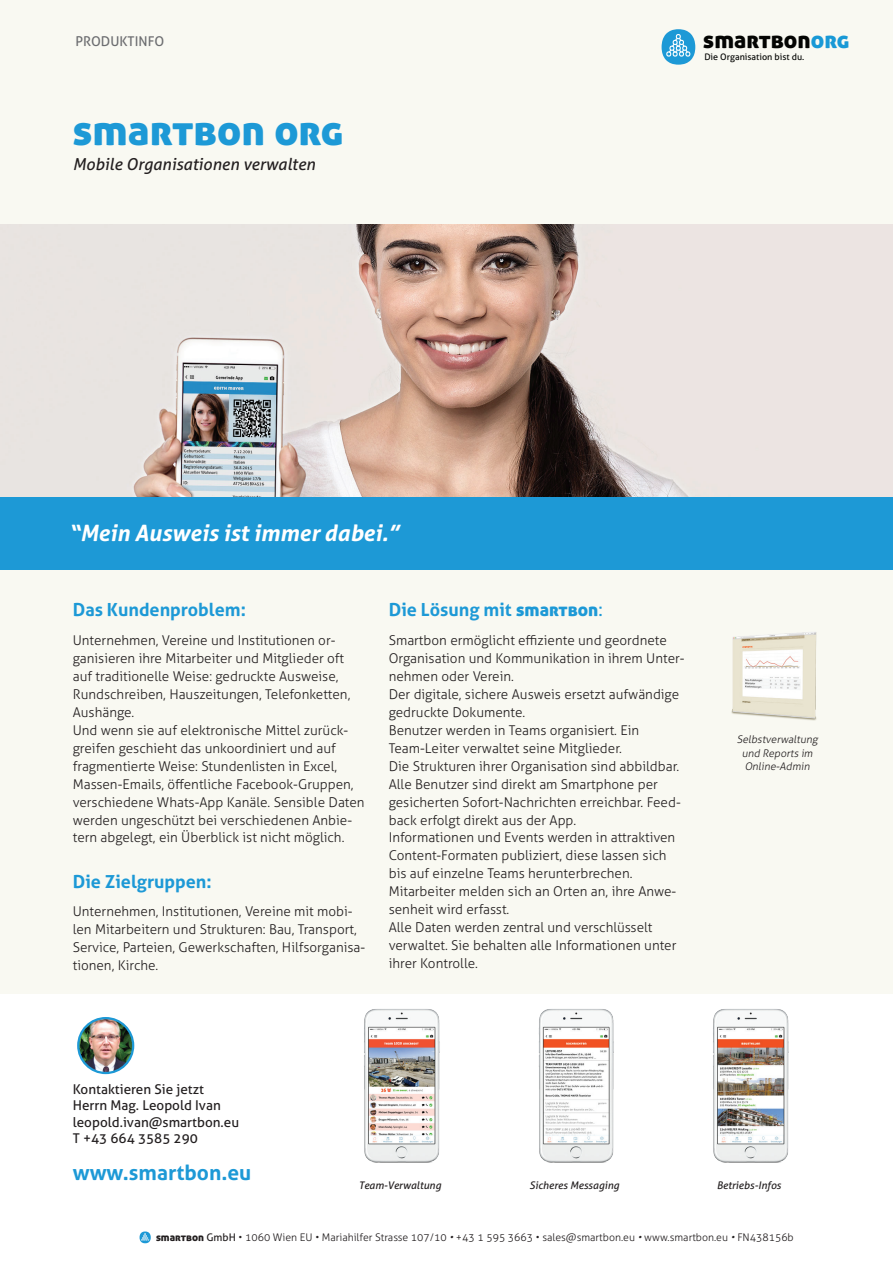
<style>
.page{position:relative;width:893px;height:1263px;background:#fff}
.page>*{position:absolute;margin:0;border:0;box-sizing:border-box;transform-origin:0 0}
.t1{font:42px "Aller Display";color:#1d99d6}
.t2{font:23.4px "Aller Display";color:#040503}
.t3{font:italic 700 22.5px "Aller";color:#fff}
.t4{font:700 21px "Aller";color:#1d99d6}
.t5{font:700 18px "Aller";color:#1d99d6}
.t6{font:italic 16.5px "Aller";color:#231f20}
.t7{font:300 13.5px/18px "Aller";color:#231f20}
.t8{font:13.5px/16.5px "Aller";color:#231f20}
.t9{font:13.5px "Aller";color:#6c6d70}
.t10{font:300 10.5px "Aller";color:#231f20}
.t11{font:italic 10.5px "Aller";color:#231f20}
.t12{font:italic 300 10.5px/13.5px "Aller";color:#231f20;text-align:center}
.t13{font:9px "Aller";color:#040503}
.s1{color:#1999d6}
.s2{font-family:"Aller Display";font-weight:400}
.s3{font-weight:400}
.s4{font-style:italic}
</style>
<div class="page">
<div style="left:1px;top:0;width:892px;height:993px;background:#f9f9f2"></div>
<img style="left:1px;top:224px;width:891px;height:273px">
<div style="left:1px;top:497px;width:892px;height:72px;background:#1d99d6"></div>
<img style="left:364px;top:1009px;width:76px;height:154px">
<img style="left:539px;top:1009px;width:75px;height:154px">
<svg style="left:140px;top:1231px;width:11px;height:12px"></svg>
<img style="left:78px;top:1018px;width:55px;height:55px;border-radius:27px">
<div style="left:77px;top:1017px;width:57px;height:57px;border:2px solid #1d99d6;border-radius:50%"></div>
<img style="left:731px;top:632px;width:86px;height:89px">
<img style="left:713px;top:1009px;width:76px;height:154px">
<hr style="left:388px;top:1035px;width:23px;height:3px;background:#fff">
<hr style="left:565px;top:1035px;width:23px;height:3px;background:#fff">
<hr style="left:740px;top:1035px;width:24px;height:3px;background:#fff">
<svg style="left:662px;top:29px;width:33px;height:36px"></svg>
<p class="t9" style="left:76px;top:33px;width:90px">Produktinfo</p>
<h1 class="t1" style="left:73px;top:103px;width:272px">smartbon org</h1>
<p class="t6" style="left:73px;top:154px;width:244px">Mobile Organisationen verwalten</p>
<h2 class="t2" style="left:703px;top:24px;width:148px">smartbon<span class="s1">org</span></h2>
<p class="t13" style="left:704px;top:51px;width:102px">Die Organisation bist du.</p>
<h3 class="t3" style="left:69px;top:519px;width:332px">“Mein Ausweis ist immer dabei.”</h3>
<h3 class="t5" style="left:73px;top:598px;width:175px">Das Kundenproblem:</h3>
<p class="t7" style="left:73px;top:631px;width:293px">Unternehmen, Vereine und Institutionen or&shy;ganisieren ihre Mitarbeiter und Mitglieder oft auf traditionelle Weise: gedruckte Ausweise, Rundschreiben, Hauszeitungen, Telefonketten, Aushänge.<br>Und wenn sie auf elektronische Mittel zurück&shy;greifen geschieht das unkoordiniert und auf fragmentierte Weise: Stundenlisten in Excel, Massen-Emails, öffentliche Facebook-Gruppen, verschiedene Whats-App Kanäle. Sensible Daten werden ungeschützt bei verschiedenen Anbie&shy;tern abgelegt, ein Überblick ist nicht möglich.</p>
<h3 class="t5" style="left:73px;top:870px;width:140px">Die Zielgruppen:</h3>
<p class="t7" style="left:73px;top:902px;width:294px">Unternehmen, Institutionen, Vereine mit mobi&shy;len Mitarbeitern und Strukturen: Bau, Transport, Service, Parteien, Gewerkschaften, Hilfsorganisa&shy;tionen, Kirche.</p>
<h3 class="t5" style="left:389px;top:598px;width:216px">Die Lösung mit <span class="s2">smartbon</span><span class="s3">:</span></h3>
<p class="t7" style="left:389px;top:631px;width:297px">Smartbon ermöglicht effiziente und geordnete Organisation und Kommunikation in ihrem Unter&shy;nehmen oder Verein.<br>Der digitale, sichere Ausweis ersetzt aufwändige gedruckte Dokumente.<br>Benutzer werden in Teams organisiert. Ein Team-Leiter verwaltet seine Mitglieder.<br>Die Strukturen ihrer Organisation sind abbildbar.<br>Alle Benutzer sind direkt am Smartphone per gesicherten Sofort-Nachrichten erreichbar. Feed&shy;back erfolgt direkt aus der App.<br>Informationen und Events werden in attraktiven Content-Formaten publiziert, diese lassen sich bis auf einzelne Teams herunterbrechen.<br>Mitarbeiter melden sich an Orten an, ihre Anwe&shy;senheit wird erfasst.<br>Alle Daten werden zentral und verschlüsselt verwaltet. Sie behalten alle Informationen unter ihrer Kontrolle.</p>
<p class="t12" style="left:737px;top:733px;width:85px">Selbstverwaltung und Reports im<br>Online-Admin</p>
<p class="t8" style="left:73px;top:1081px;width:168px">Kontaktieren Sie jetzt<br>Herrn Mag. Leopold Ivan leopold.ivan@smartbon.eu<br>T +43 664 3585 290</p>
<h3 class="t4" style="left:73px;top:1160px;width:180px">www.smartbon.eu</h3>
<p class="t11" style="left:359px;top:1178px;width:84px">Team-Verwaltung</p>
<p class="t11" style="left:530px;top:1178px;width:91px">Sicheres Messaging</p>
<p class="t11" style="left:717px;top:1178px;width:66px">Betriebs-Infos</p>
<p class="t10" style="left:156px;top:1231px;width:639px"><span class="s2">smartbon</span> <span class="s3">GmbH</span> • 1060 Wien EU • Mariahilfer Strasse 107/10 <span class="s4">•</span> +43 1 595 3663 • sales@smartbon.eu <span class="s4">•</span> www.smartbon.eu <span class="s4">•</span> FN438156b</p>
</div>
